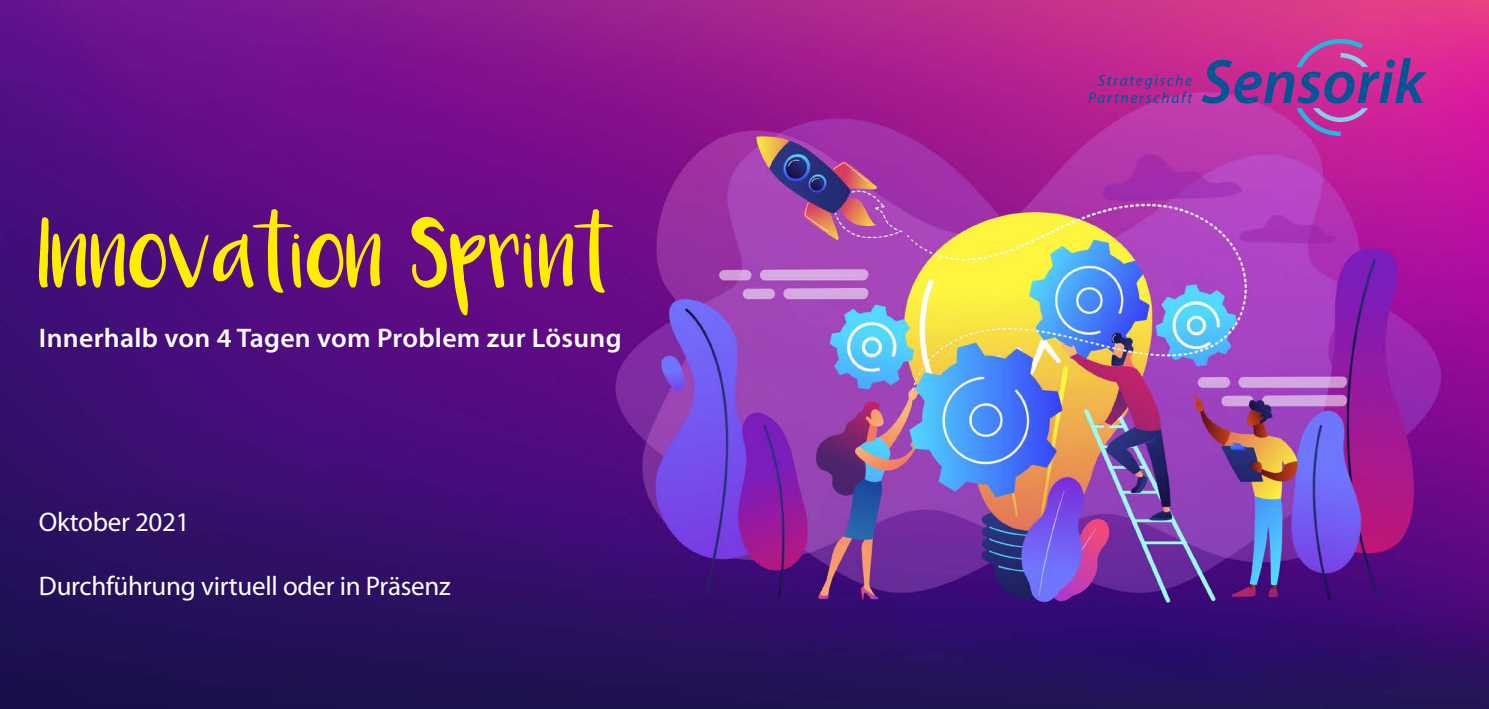
<style>
.page{position:relative;width:1489px;height:709px;background:#fff}
.page>*{position:absolute;margin:0;border:0;box-sizing:border-box;transform-origin:0 0}
.t1{font:52.5px "Luna";letter-spacing:.02em;color:#ffed00}
.t2{font:27px "Myriad Pro";letter-spacing:-.01em;color:#fff}
.t3{font:600 27px "Myriad Pro";letter-spacing:.01em;color:#fff}
</style>
<div class="page">
<img style="left:0;top:0;width:1488px;height:709px">
<svg style="left:1088px;top:74px;width:104px;height:29px;background:#9d2d92"></svg>
<svg style="left:1201px;top:39px;width:225px;height:97px;background:#a6399b"></svg>
<h1 class="t1" style="left:39px;top:239px;width:576px">Innovation Sprint</h1>
<p class="t3" style="left:39px;top:323px;width:584px">Innerhalb von 4 Tagen vom Problem zur Lösung</p>
<p class="t2" style="left:39px;top:507px;width:152px">Oktober 2021</p>
<p class="t2" style="left:39px;top:571px;width:413px">Durchführung virtuell oder in Präsenz</p>
</div>
